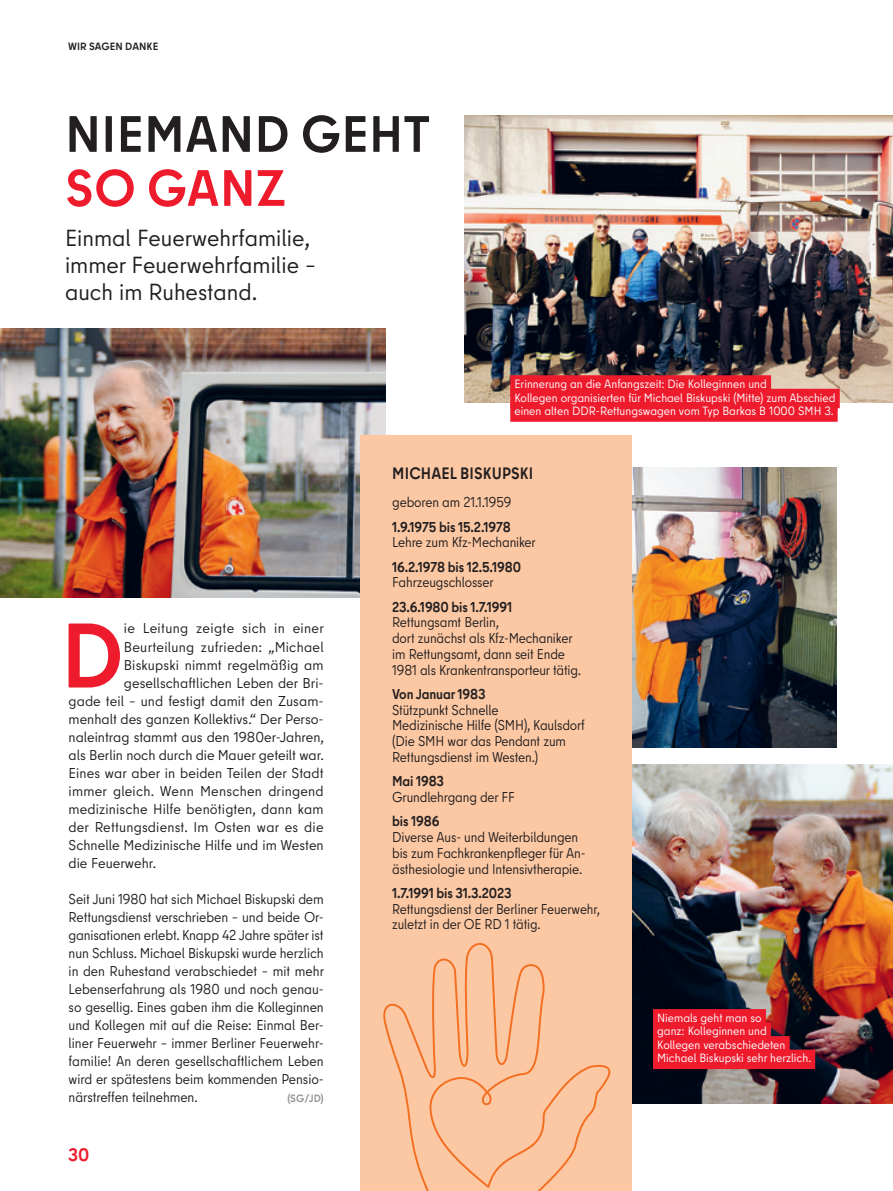
<style>
.page{position:relative;width:893px;height:1191px;background:#fff}
.page>*{position:absolute;margin:0;border:0;box-sizing:border-box;transform-origin:0 0}
.Fließtext_Initial{font:700 91.35px "Berlin Type";color:#ee1b2d}
.HEADLINE{font:700 51px/54px "Berlin Type";letter-spacing:.01em;color:#231f20}
.Vorspann_15_5pt{font:23.25px/27px "Berlin Type";color:#231f20}
.t1{font:700 18px "Berlin Type";color:#ee1b2d}
.Info_HEAD{font:700 16.5px "Berlin Type";letter-spacing:.01em;color:#231f20;scale:.94 1}
.Fließtext{font:14.25px/18px "Berlin Type";letter-spacing:-.005em;color:#231f20;scale:.96 1}
.Info_Fließtext_eng{font:14.25px/15.8px "Berlin Type";letter-spacing:-.01em;color:#231f20;scale:.94 1}
.Fließtext_Initial-2{font:14.25px "Berlin Type";letter-spacing:.005em;color:#231f20}
.Info_Fließtext_eng-2{font:14.25px/15.8px "Berlin Type";letter-spacing:-.01em;color:#231f20;scale:.93 1}
.Info_Fließtext_eng-3{font:700 14.25px/15.8px "Berlin Type";letter-spacing:-.01em;color:#231f20;scale:.94 1}
.Fließtext_Initial-3{font:14.25px "Berlin Type";letter-spacing:.025em;color:#231f20}
.BU_hinterlegt{font:12px "Berlin Type";color:#fff}
.H1_links{font:700 10.5px "Berlin Type";letter-spacing:.01em;color:#231f20}
.Fließtext-2{font:700 10.5px "Berlin Type";color:#939598}
.s1{color:#ee1b2d}
.s2{font-weight:700}
.s3{font-weight:400}
</style>
<div class="page">
<img style="left:632px;top:467px;width:205px;height:280px">
<img style="left:632px;top:764px;width:261px;height:339px">
<img style="left:0;top:329px;width:386px;height:268px">
<img style="left:465px;top:115px;width:428px;height:287px">
<div style="left:510px;top:375px;width:261px;height:20px;background:#ee1b2d"></div>
<div style="left:510px;top:389px;width:330px;height:19px;background:#ee1b2d"></div>
<div style="left:510px;top:402px;width:328px;height:20px;background:#ee1b2d"></div>
<div style="left:653px;top:1009px;width:113px;height:19px;background:#ee1b2d"></div>
<div style="left:653px;top:1022px;width:118px;height:20px;background:#ee1b2d"></div>
<div style="left:653px;top:1036px;width:137px;height:19px;background:#ee1b2d"></div>
<div style="left:653px;top:1049px;width:162px;height:20px;background:#ee1b2d"></div>
<div style="left:360px;top:435px;width:272px;height:756px;background:#fcc8a3"></div>
<img style="left:383px;top:943px;width:228px;height:245px">
<h1 class="H1_links" style="left:68px;top:39px;width:92px">WIR SAGEN DANKE</h1>
<h2 class="HEADLINE" style="left:65px;top:107px;width:366px">NIEMAND GEHT<br><span class="s1">SO GANZ</span></h2>
<p class="Vorspann_15_5pt" style="left:65px;top:224px;width:252px">Einmal Feuerwehrfamilie, immer Feuerwehrfamilie – auch im Ruhestand.</p>
<p class="BU_hinterlegt" style="left:514px;top:376px;width:254px">Erinnerung an die Anfangszeit: Die Kolleginnen und</p>
<p class="BU_hinterlegt" style="left:514px;top:390px;width:322px">Kollegen organisierten für Michael Biskupski (Mitte) zum Abschied</p>
<p class="BU_hinterlegt" style="left:514px;top:403px;width:321px">einen alten DDR-Rettungswagen vom Typ Barkas B 1000 SMH 3.</p>
<p class="Fließtext_Initial" style="left:61px;top:597px;width:64px">D</p>
<p class="Fließtext_Initial-3" style="left:124px;top:619px;width:202px">ie Leitung zeigte sich in einer</p>
<p class="Fließtext_Initial-2" style="left:124px;top:637px;width:201px">Beurteilung zufrieden: „Michael</p>
<p class="Fließtext_Initial-2" style="left:124px;top:655px;width:201px">Biskupski nimmt regelmäßig am</p>
<p class="Fließtext_Initial-2" style="left:124px;top:673px;width:201px">gesellschaftlichen Leben der Bri-</p>
<p class="Fließtext_Initial-2" style="left:69px;top:691px;width:257px">gade teil – und festigt damit den Zusam-</p>
<p class="Fließtext_Initial-2" style="left:69px;top:709px;width:257px">menhalt des ganzen Kollektivs.“ Der Perso-</p>
<p class="Fließtext_Initial-2" style="left:69px;top:727px;width:257px">naleintrag stammt aus den 1980er-Jahren,</p>
<p class="Fließtext_Initial-2" style="left:69px;top:745px;width:257px">als Berlin noch durch die Mauer geteilt war.</p>
<p class="Fließtext_Initial-2" style="left:69px;top:763px;width:257px">Eines war aber in beiden Teilen der Stadt</p>
<p class="Fließtext_Initial-2" style="left:69px;top:781px;width:257px">immer gleich. Wenn Menschen dringend</p>
<p class="Fließtext_Initial-2" style="left:69px;top:799px;width:256px">medizinische Hilfe benötigten, dann kam</p>
<p class="Fließtext_Initial-2" style="left:69px;top:817px;width:257px">der Rettungsdienst. Im Osten war es die</p>
<p class="Fließtext_Initial-2" style="left:69px;top:835px;width:257px">Schnelle Medizinische Hilfe und im Westen</p>
<p class="Fließtext_Initial-2" style="left:69px;top:853px;width:89px">die Feuerwehr.</p>
<p class="Fließtext" style="left:69px;top:889px;width:268px">Seit Juni 1980 hat sich Michael Biskupski dem Rettungsdienst verschrieben – und beide Or&shy;ganisationen erlebt. Knapp 42 Jahre später ist nun Schluss. Michael Biskupski wurde herzlich in den Ruhestand verabschiedet – mit mehr Lebenserfahrung als 1980 und noch genau&shy;so gesellig. Eines gaben ihm die Kolleginnen und Kollegen mit auf die Reise: Einmal Ber&shy;liner Feuerwehr – immer Berliner Feuerwehr&shy;familie! An deren gesellschaftlichem Leben wird er spätestens beim kommenden Pensio&shy;närstreffen teilnehmen.</p>
<p class="Fließtext-2" style="left:287px;top:1091px;width:38px">(SG/JD)</p>
<p class="t1" style="left:68px;top:1143px;width:23px">30</p>
<h3 class="Info_HEAD" style="left:392px;top:462px;width:152px">MICHAEL BISKUPSKI</h3>
<p class="Info_Fließtext_eng" style="left:392px;top:494px;width:128px">geboren am 21.1.1959</p>
<p class="Info_Fließtext_eng" style="left:392px;top:519px;width:154px"><span class="s2">1.9.1975 bis 15.2.1978<br></span>Lehre zum Kfz-Mechaniker</p>
<p class="Info_Fließtext_eng-3" style="left:392px;top:559px;width:139px">16.2.1978 bis 12.5.1980<br><span class="s3">Fahrzeugschlosser</span></p>
<p class="Info_Fließtext_eng" style="left:392px;top:599px;width:203px"><span class="s2">23.6.1980 bis 1.7.1991<br></span>Rettungsamt Berlin,<br>dort zunächst als Kfz-Mechaniker im Rettungsamt, dann seit Ende<br>1981 als Krankentransporteur tätig.</p>
<p class="Info_Fließtext_eng" style="left:392px;top:686px;width:206px"><span class="s2">Von Januar 1983<br></span>Stützpunkt Schnelle<br>Medizinische Hilfe (SMH), Kaulsdorf (Die SMH war das Pendant zum<br>Rettungsdienst im Westen.)</p>
<p class="Info_Fließtext_eng" style="left:392px;top:773px;width:132px"><span class="s2">Mai 1983<br></span>Grundlehrgang der FF</p>
<p class="Info_Fließtext_eng" style="left:392px;top:813px;width:207px"><span class="s2">bis 1986<br></span>Diverse Aus- und Weiterbildungen bis zum Fachkrankenpfleger für An&shy;ästhesiologie und Intensivtherapie.</p>
<p class="Info_Fließtext_eng-2" style="left:392px;top:885px;width:225px"><span class="s2">1.7.1991 bis 31.3.2023<br></span>Rettungsdienst der Berliner Feuerwehr, zuletzt in der OE RD 1 tätig.</p>
<p class="BU_hinterlegt" style="left:657px;top:1010px;width:106px">Niemals geht man so</p>
<p class="BU_hinterlegt" style="left:657px;top:1023px;width:111px">ganz: Kolleginnen und</p>
<p class="BU_hinterlegt" style="left:657px;top:1037px;width:130px">Kollegen verabschiedeten</p>
<p class="BU_hinterlegt" style="left:657px;top:1050px;width:155px">Michael Biskupski sehr herzlich.</p>
</div>
